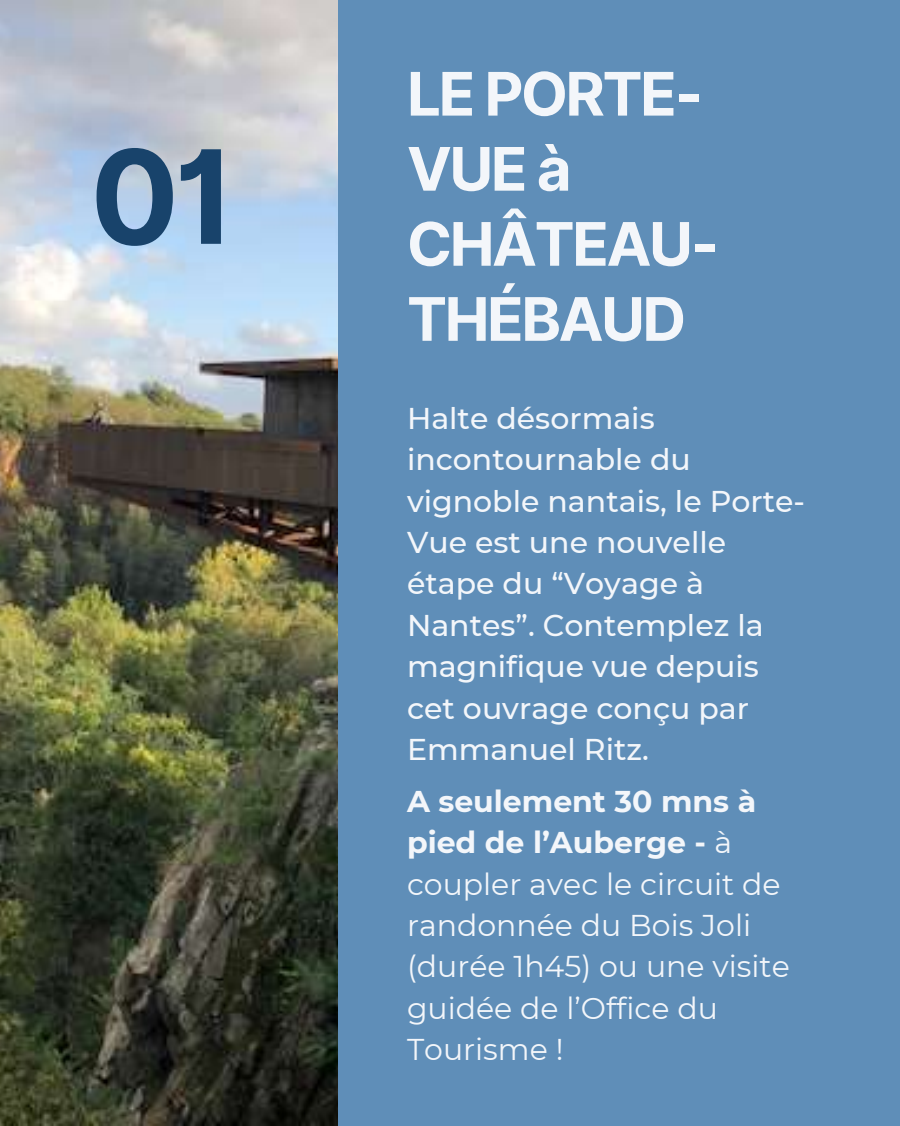
<style>
.page{position:relative;width:900px;height:1126px;background:#fff}
.page>*{position:absolute;margin:0;border:0;box-sizing:border-box;transform-origin:0 0}
.t1{font:700 129.9px "Inter";color:#18436b}
.t2{font:700 60px/75px "Inter";letter-spacing:-.04em;color:#f3f6fa}
.t3{font:500 30px/41.3px "Montserrat";color:#f3f6fa}
.t4{font:30px/41.3px "Montserrat";color:#f3f6fa}
.s1{font-weight:700}
</style>
<div class="page">
<div style="left:0;top:0;width:900px;height:1125px;background:#5f8eb8"></div>
<img style="left:0;top:0;width:338px;height:1125px">
<h1 class="t1" style="left:90px;top:119px;width:147px">01</h1>
<h2 class="t2" style="left:407px;top:56px;width:313px">LE PORTE-<br>VUE à<br>CHÂTEAU-<br>THÉBAUD</h2>
<p class="t3" style="left:407px;top:397px;width:400px">Halte désormais incontournable du vignoble nantais, le Porte-<br>Vue est une nouvelle étape du “Voyage à<br>Nantes”. Contemplez la magnifique vue depuis cet ouvrage conçu par<br>Emmanuel Ritz.</p>
<p class="t4" style="left:407px;top:780px;width:384px"><span class="s1">A seulement 30 mns à pied de l’Auberge -</span> à coupler avec le circuit de randonnée du Bois Joli (durée 1h45) ou une visite guidée de l’Office du<br>Tourisme !</p>
</div>
